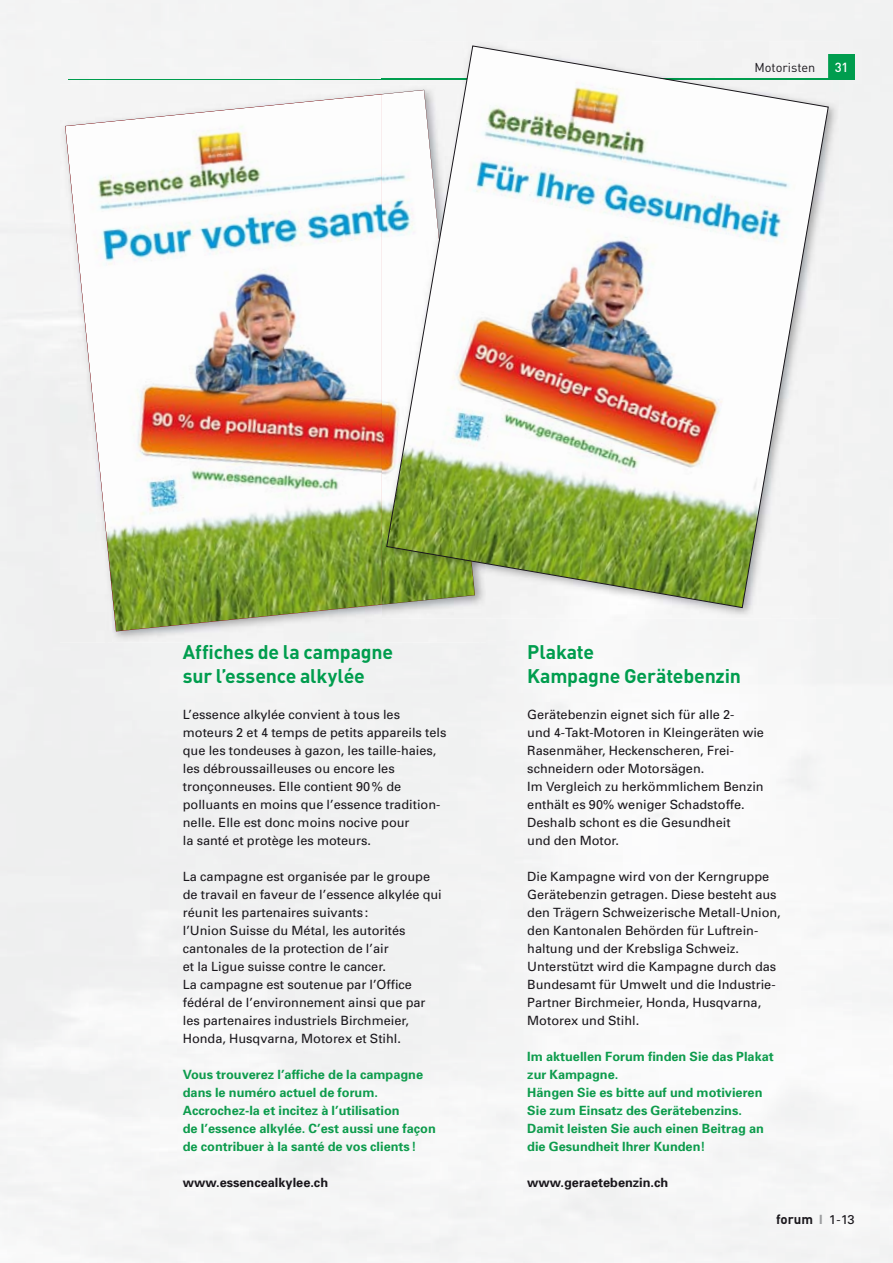
<style>
.page{position:relative;width:893px;height:1263px;background:#fff}
.page>*{position:absolute;margin:0;border:0;box-sizing:border-box;transform-origin:0 0}
.t1{font:700 19.5px/24px "DIN";letter-spacing:-.01em;color:#009d4e}
.t2{font:700 13.35px "DIN";color:#1a171c}
.t3{font:500 13.05px "DIN";color:#fff}
.t4{font:12.75px/18px "Univers";color:#1a171c}
.t5{font:700 12.75px/18px "Univers";color:#0e9c4d}
.t6{font:700 12.75px "Univers";color:#1a171c}
.t7{font:12.75px "DIN";color:#1a171c}
.s1{font-family:"Univers";font-size:12.75px;color:#9c9d9f}
.s2{font-family:"Univers";font-weight:400;font-size:12.75px}
</style>
<div class="page">
<div style="left:0;top:0;width:893px;height:92px;background:#f3f3f3"></div>
<div style="left:828px;top:54px;width:27px;height:25px;background:#009d4e"></div>
<hr style="left:68px;top:79px;width:787px;height:1px;background:#009d4e">
<div style="left:60px;top:85px;width:322px;height:50px;background:#f4f4f4"></div>
<div style="left:60px;top:135px;width:53px;height:507px;background:#f1f1f1"></div>
<img style="left:65px;top:90px;width:410px;height:541px">
<div style="left:382px;top:41px;width:457px;height:52px;background:#f4f4f4"></div>
<div style="left:486px;top:93px;width:353px;height:526px;background:#f3f3f3"></div>
<img style="left:828px;top:54px;width:11px;height:25px">
<img style="left:382px;top:79px;width:457px;height:1px">
<svg style="left:835px;top:63px;width:4px;height:9px"></svg>
<img style="left:382px;top:85px;width:104px;height:534px">
<img style="left:382px;top:90px;width:4px;height:515px">
<img style="left:386px;top:46px;width:442px;height:562px">
<p class="t7" style="left:754px;top:63px;width:62px">Motoristen</p>
<p class="t3" style="left:835px;top:63px;width:15px">31</p>
<h1 class="t1" style="left:183px;top:642px;width:212px">Affiches de la campagne sur l’essence alkylée</h1>
<p class="t4" style="left:183px;top:707px;width:265px">L’essence alkylée convient à tous les moteurs 2 et 4 temps de petits appareils tels que les tondeuses à gazon, les taille-haies, les débroussailleuses ou encore les tronçonneuses. Elle contient 90 % de polluants en moins que l’essence tradition&shy;nelle. Elle est donc moins nocive pour<br>la santé et protège les moteurs.</p>
<p class="t4" style="left:183px;top:869px;width:260px">La campagne est organisée par le groupe de travail en faveur de l’essence alkylée qui réunit les partenaires suivants :<br>l’Union Suisse du Métal, les autorités cantonales de la protection de l’air<br>et la Ligue suisse contre le cancer.<br>La campagne est soutenue par l’Office fédéral de l’environnement ainsi que par les partenaires industriels Birchmeier, Honda, Husqvarna, Motorex et Stihl.</p>
<p class="t5" style="left:183px;top:1067px;width:254px">Vous trouverez l’affiche de la campagne dans le numéro actuel de forum.<br>Accrochez-la et incitez à l’utilisation<br>de l’essence alkylée. C’est aussi une façon de contribuer à la santé de vos clients !</p>
<p class="t6" style="left:183px;top:1178px;width:147px">www.essencealkylee.ch</p>
<h1 class="t1" style="left:527px;top:642px;width:215px">Plakate<br>Kampagne Gerätebenzin</h1>
<p class="t4" style="left:527px;top:707px;width:238px">Gerätebenzin eignet sich für alle 2-<br>und 4-Takt-Motoren in Kleingeräten wie<br>Rasenmäher, Heckenscheren, Frei&shy;schneidern oder Motorsägen.<br>Im Vergleich zu herkömmlichem Benzin enthält es 90% weniger Schadstoffe.<br>Deshalb schont es die Gesundheit<br>und den Motor.</p>
<p class="t4" style="left:527px;top:869px;width:255px">Die Kampagne wird von der Kerngruppe Gerätebenzin getragen. Diese besteht aus den Trägern Schweizerische Metall-Union, den Kantonalen Behörden für Luftrein&shy;haltung und der Krebsliga Schweiz.<br>Unterstützt wird die Kampagne durch das Bundesamt für Umwelt und die Industrie-Partner Birchmeier, Honda, Husqvarna, Motorex und Stihl.</p>
<p class="t5" style="left:527px;top:1049px;width:248px">Im aktuellen Forum finden Sie das Plakat zur Kampagne.<br>Hängen Sie es bitte auf und motivieren<br>Sie zum Einsatz des Gerätebenzins.<br>Damit leisten Sie auch einen Beitrag an die Gesundheit Ihrer Kunden!</p>
<p class="t6" style="left:527px;top:1178px;width:143px">www.geraetebenzin.ch</p>
<p class="t2" style="left:776px;top:1214px;width:80px">forum <span class="s1">I</span> <span class="s2">1-13</span></p>
</div>
